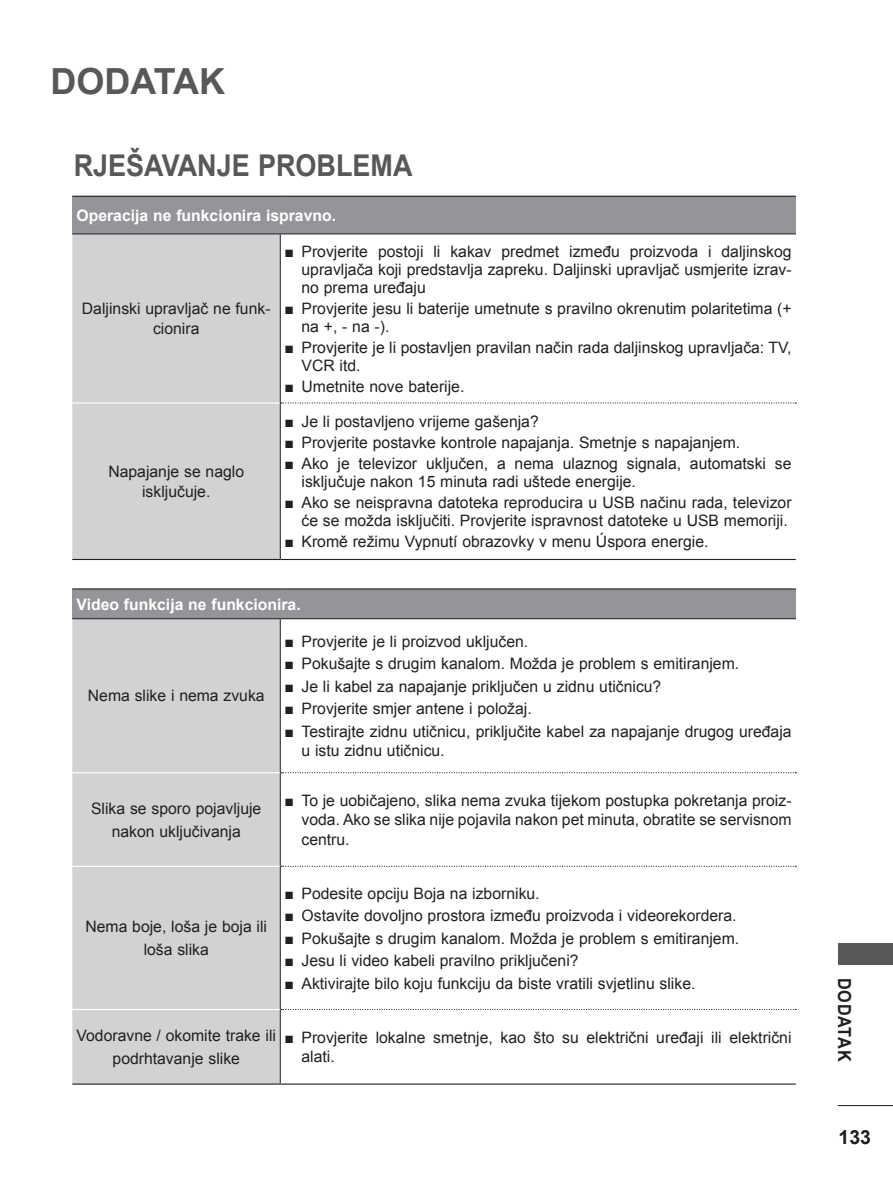
<style>
.page{position:relative;width:893px;height:1191px;background:#fff}
.page>*{position:absolute;margin:0;border:0;box-sizing:border-box;transform-origin:0 0}
.Contents_head_24pt{font:700 36px "Arial";color:#57585a}
.contents_body_head_2{font:700 30px "Arial";color:#57585a;scale:.9 1}
.t1{font:700 19.5px "Arial";color:#231f20}
.index_stripe{font:700 18px "Arial";letter-spacing:.05em;color:#231f20;scale:.9 1}
.body_main_10_5pt{font:15.75px/18px "Arial";color:#231f20}
.body_main{font:15.75px/22.5px "Arial";color:#231f20;text-align:center}
.body_main-2{font:700 15.75px "Arial";color:#fff}
</style>
<div class="page">
<hr style="left:838px;top:1105px;width:55px;height:1px;background:#231f20">
<div style="left:838px;top:943px;width:55px;height:21px;background:#57585a"></div>
<div style="left:72px;top:196px;width:724px;height:38px;background:#939598"></div>
<svg style="left:72px;top:234px;width:208px;height:325px;background:#d1d2d4"></svg>
<hr style="left:72px;top:233px;width:208px;height:1px;background:#231f20">
<hr style="left:280px;top:233px;width:516px;height:1px;background:#231f20">
<hr style="left:280px;top:234px;width:1px;height:169px;background:#231f20">
<hr style="left:280px;top:403px;width:1px;height:156px;background:#231f20">
<hr style="left:72px;top:196px;width:208px;height:1px;background:#231f20">
<hr style="left:280px;top:196px;width:516px;height:1px;background:#231f20">
<hr style="left:72px;top:559px;width:208px;height:1px;background:#231f20">
<hr style="left:72px;top:402px;width:208px;height:1px;background:#fff">
<hr style="left:280px;top:559px;width:516px;height:1px;background:#231f20">
<svg style="left:281px;top:402px;width:515px;height:1px"></svg>
<div style="left:72px;top:589px;width:724px;height:30px;background:#939598"></div>
<div style="left:72px;top:619px;width:208px;height:464px;background:#d1d2d4"></div>
<hr style="left:72px;top:618px;width:208px;height:1px;background:#231f20">
<hr style="left:280px;top:618px;width:516px;height:1px;background:#231f20">
<hr style="left:280px;top:619px;width:1px;height:153px;background:#231f20">
<hr style="left:280px;top:772px;width:1px;height:94px;background:#231f20">
<hr style="left:280px;top:866px;width:1px;height:143px;background:#231f20">
<hr style="left:280px;top:1009px;width:1px;height:74px;background:#231f20">
<hr style="left:72px;top:588px;width:208px;height:1px;background:#231f20">
<hr style="left:280px;top:588px;width:516px;height:1px;background:#231f20">
<hr style="left:72px;top:772px;width:208px;height:1px;background:#fff">
<hr style="left:72px;top:865px;width:208px;height:2px;background:#fff">
<hr style="left:72px;top:1009px;width:208px;height:1px;background:#fff">
<svg style="left:281px;top:772px;width:515px;height:1px"></svg>
<svg style="left:281px;top:865px;width:515px;height:2px"></svg>
<svg style="left:281px;top:1009px;width:515px;height:1px"></svg>
<hr style="left:72px;top:1083px;width:208px;height:1px;background:#231f20">
<hr style="left:280px;top:1083px;width:516px;height:1px;background:#231f20">
<p class="Contents_head_24pt" style="left:50px;top:58px;width:176px">DODATAK</p>
<p class="contents_body_head_2" style="left:74px;top:145px;width:378px">RJEŠAVANJE PROBLEMA</p>
<p class="body_main-2" style="left:77px;top:205px;width:261px">Operacija ne funkcionira ispravno.</p>
<p class="body_main" style="left:82px;top:299px;width:190px;line-height:19.5px">Daljinski upravljač ne funk&shy;cionira</p>
<p class="body_main" style="left:108px;top:462px;width:137px;line-height:19.5px">Napajanje se naglo isključuje.</p>
<p class="body_main_10_5pt" style="left:302px;top:242px;width:492px;text-align:justify;text-indent:-17px">■ Provjerite postoji li kakav predmet između proizvoda i daljinskog upravljača koji predstavlja zapreku. Daljinski upravljač usmjerite izrav&shy;no prema uređaju</p>
<p class="body_main_10_5pt" style="left:302px;top:299px;width:492px;text-indent:-17px">■ Provjerite jesu li baterije umetnute s pravilno okrenutim polaritetima (+ na +, - na -).</p>
<p class="body_main_10_5pt" style="left:302px;top:338px;width:492px;text-indent:-17px">■ Provjerite je li postavljen pravilan način rada daljinskog upravljača: TV,<br>VCR itd.</p>
<p class="body_main_10_5pt" style="left:285px;top:377px;width:181px">■ Umetnite nove baterije.</p>
<p class="body_main_10_5pt" style="left:285px;top:412px;width:256px">■ Je li postavljeno vrijeme gašenja?</p>
<p class="body_main_10_5pt" style="left:285px;top:433px;width:457px">■ Provjerite postavke kontrole napajanja. Smetnje s napajanjem.</p>
<p class="body_main_10_5pt" style="left:302px;top:454px;width:492px;text-indent:-17px">■ Ako je televizor uključen, a nema ulaznog signala, automatski se isključuje nakon 15 minuta radi uštede energije.</p>
<p class="body_main_10_5pt" style="left:285px;top:493px;width:509px;text-align:right">■ Ako se neispravna datoteka reproducira u USB načinu rada, televizor će se možda isključiti. Provjerite ispravnost datoteke u USB memoriji.</p>
<p class="body_main_10_5pt" style="left:285px;top:532px;width:425px">■ Kromě režimu Vypnutí obrazovky v menu Úspora energie.</p>
<p class="body_main-2" style="left:77px;top:593px;width:226px">Video funkcija ne funkcionira.</p>
<p class="body_main" style="left:88px;top:685px;width:178px">Nema slike i nema zvuka</p>
<p class="body_main_10_5pt" style="left:285px;top:632px;width:245px">■ Provjerite je li proizvod uključen.</p>
<p class="body_main_10_5pt" style="left:285px;top:655px;width:456px">■ Pokušajte s drugim kanalom. Možda je problem s emitiranjem.</p>
<p class="body_main_10_5pt" style="left:285px;top:677px;width:378px">■ Je li kabel za napajanje priključen u zidnu utičnicu?</p>
<p class="body_main_10_5pt" style="left:285px;top:700px;width:249px">■ Provjerite smjer antene i položaj.</p>
<p class="body_main_10_5pt" style="left:302px;top:721px;width:492px;line-height:19.5px;text-indent:-17px">■ Testirajte zidnu utičnicu, priključite kabel za napajanje drugog uređaja u istu zidnu utičnicu.</p>
<p class="body_main" style="left:91px;top:797px;width:172px">Slika se sporo pojavljuje nakon uključivanja</p>
<p class="body_main_10_5pt" style="left:302px;top:790px;width:492px;line-height:19.5px;text-align:justify;text-indent:-17px">■ To je uobičajeno, slika nema zvuka tijekom postupka pokretanja proiz&shy;voda. Ako se slika nije pojavila nakon pet minuta, obratite se servisnom centru.</p>
<p class="body_main" style="left:85px;top:915px;width:183px">Nema boje, loša je boja ili loša slika</p>
<p class="body_main_10_5pt" style="left:285px;top:884px;width:257px">■ Podesite opciju Boja na izborniku.</p>
<p class="body_main_10_5pt" style="left:285px;top:906px;width:454px">■ Ostavite dovoljno prostora između proizvoda i videorekordera.</p>
<p class="body_main_10_5pt" style="left:285px;top:929px;width:456px">■ Pokušajte s drugim kanalom. Možda je problem s emitiranjem.</p>
<p class="body_main_10_5pt" style="left:285px;top:951px;width:296px">■ Jesu li video kabeli pravilno priključeni?</p>
<p class="body_main_10_5pt" style="left:285px;top:974px;width:412px">■ Aktivirajte bilo koju funkciju da biste vratili svjetlinu slike.</p>
<p class="body_main" style="left:77px;top:1024px;width:201px">Vodoravne / okomite trake ili podrhtavanje slike</p>
<p class="body_main_10_5pt" style="left:302px;top:1027px;width:491px;line-height:19.5px;text-indent:-17px">■ Provjerite lokalne smetnje, kao što su električni uređaji ili električni alati.</p>
<p class="index_stripe" style="left:856px;top:977px;width:94px;rotate:90deg">DODATAK</p>
<p class="t1" style="left:838px;top:1124px;width:34px">133</p>
</div>
